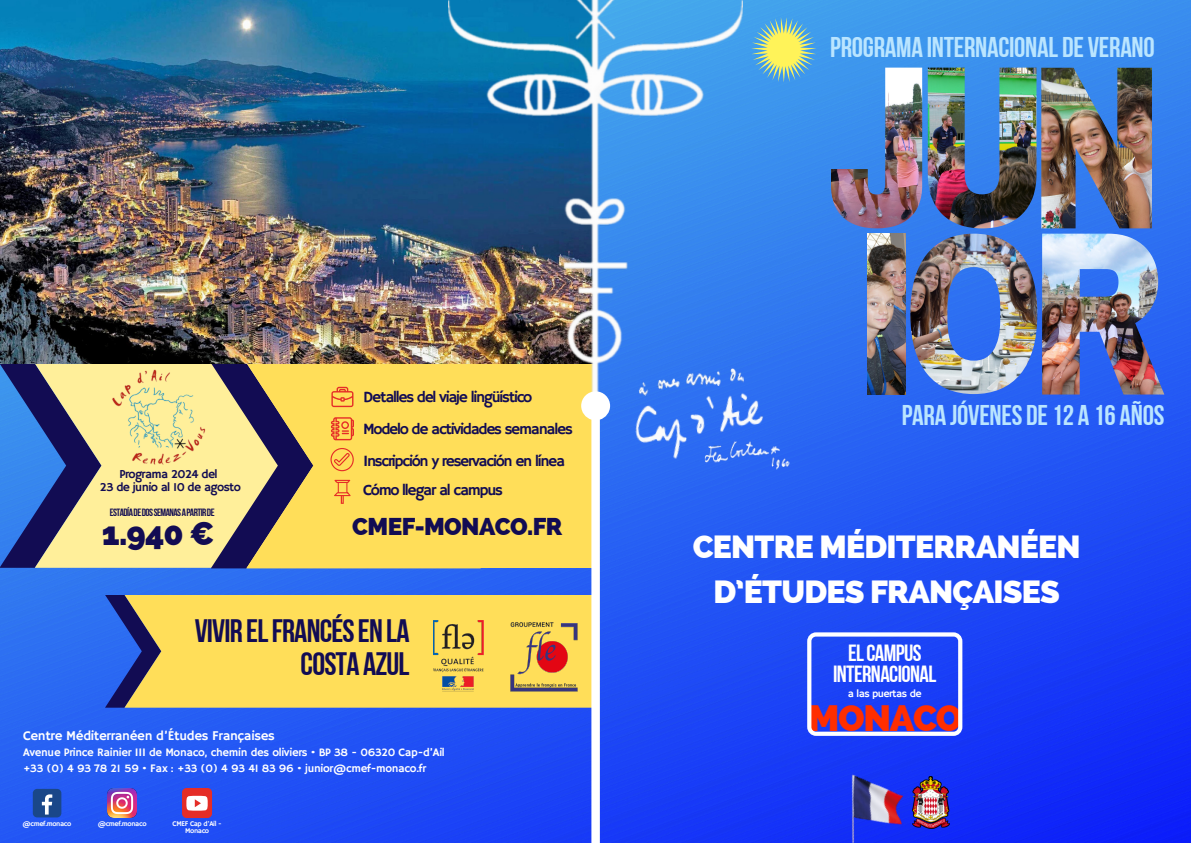
<style>
.page{position:relative;width:1191px;height:843px;background:#fff}
.page>*{position:absolute;margin:0;border:0;box-sizing:border-box;transform-origin:0 0}
.t1{font:800 36.6px "Raleway";letter-spacing:-.035em;color:#ff2e00}
.t2{font:800 32.9px "Raleway";color:#120c53}
.t3{font:32.4px/32px "Bebas Neue Cyrillic";letter-spacing:-.025em;color:#120c53;text-align:right}
.t4{font:800 32px/44.7px "Raleway";letter-spacing:-.025em;color:#fff;text-align:center}
.t5{font:28.5px "Bebas Neue Cyrillic";letter-spacing:-.01em;color:#bae5ff}
.t6{font:800 24.3px "Raleway";letter-spacing:-.025em;color:#120c53}
.t7{font:23.4px/20.7px "Bebas Neue Cyrillic";letter-spacing:-.025em;color:#fff;text-align:center}
.t8{font:15.6px "Hammersmith One";letter-spacing:-.08em;color:#120c53}
.t9{font:13.3px "Hammersmith One";letter-spacing:-.025em;color:#fff}
.t10{font:12.2px "Hammersmith One";letter-spacing:-.05em;color:#120c53}
.t11{font:11.4px "Hammersmith One";letter-spacing:-.025em;color:#fff}
.t12{font:10.7px "Hammersmith One";letter-spacing:-.05em;color:#fff}
.t13{font:10.5px "Bebas Neue Cyrillic";letter-spacing:-.05em;color:#120c53}
.t14{font:7.2px/7.1px "Hammersmith One";letter-spacing:-.05em;color:#fff;text-align:center}
</style>
<div class="page">
<img style="left:0;top:0;width:1190px;height:842px">
<img style="left:830px;top:68px;width:92px;height:160px">
<img style="left:927px;top:68px;width:109px;height:160px">
<img style="left:1041px;top:68px;width:110px;height:160px">
<img style="left:867px;top:233px;width:38px;height:161px">
<img style="left:910px;top:233px;width:127px;height:161px">
<img style="left:1041px;top:233px;width:123px;height:161px">
<svg style="left:807px;top:632px;width:155px;height:103px;background:#3557f7"></svg>
<svg style="left:751px;top:17px;width:65px;height:65px;background:#8bbeb2"></svg>
<img style="left:930px;top:776px;width:19px;height:52px">
<img style="left:778px;top:444px;width:12px;height:26px">
<img style="left:624px;top:377px;width:154px;height:95px">
<img style="left:811px;top:745px;width:119px;height:97px">
<div style="left:230px;top:335px;width:363px;height:232px;background:#ffde59"></div>
<svg style="left:0;top:363px;width:35px;height:204px;background:#2e68c4"></svg>
<svg style="left:35px;top:363px;width:176px;height:204px;background:#c2ba90"></svg>
<svg style="left:211px;top:363px;width:35px;height:205px;background:#c1b387"></svg>
<svg style="left:246px;top:363px;width:234px;height:205px"></svg>
<svg style="left:105px;top:594px;width:19px;height:113px;background:#2553ca"></svg>
<div style="left:124px;top:594px;width:449px;height:113px;background:#ffde59"></div>
<img style="left:510px;top:620px;width:63px;height:70px">
<img style="left:433px;top:620px;width:50px;height:71px">
<img style="left:0;top:0;width:448px;height:363px">
<img style="left:448px;top:0;width:294px;height:412px">
<img style="left:111px;top:368px;width:96px;height:97px">
<svg style="left:331px;top:417px;width:23px;height:23px"></svg>
<svg style="left:334px;top:479px;width:16px;height:24px"></svg>
<svg style="left:330px;top:448px;width:24px;height:23px"></svg>
<svg style="left:331px;top:386px;width:22px;height:21px"></svg>
<svg style="left:573px;top:391px;width:44px;height:451px"></svg>
<div style="left:33px;top:788px;width:28px;height:29px;background:#1a4789;border-radius:4px"></div>
<svg style="left:42px;top:794px;width:10px;height:20px"></svg>
<img style="left:107px;top:788px;width:30px;height:29px">
<div style="left:182px;top:787px;width:30px;height:30px;background:#e52d27;border-radius:5px"></div>
<svg style="left:186px;top:795px;width:22px;height:15px"></svg>
<p class="t5" style="left:830px;top:35px;width:326px">PROGRAMA INTERNACIONAL DE VERANO</p>
<p class="t8" style="left:363px;top:388px;width:171px">Detalles del viaje lingüístico</p>
<p class="t10" style="left:120px;top:466px;width:100px">Programa 2024 del</p>
<p class="t10" style="left:100px;top:479px;width:142px">23 de junio al 10 de agosto</p>
<p class="t2" style="left:102px;top:513px;width:114px">1.940 €</p>
<p class="t13" style="left:110px;top:508px;width:106px">ESTADÍADEDOSSEMANASAPARTIRDE</p>
<p class="t8" style="left:363px;top:420px;width:211px">Modelo de actividades semanales</p>
<p class="t8" style="left:363px;top:451px;width:203px">Inscripción y reservación en línea</p>
<p class="t8" style="left:363px;top:480px;width:141px">Cómo llegar al campus</p>
<p class="t6" style="left:352px;top:512px;width:211px">CMEF-MONACO.FR</p>
<p class="t3" style="left:195px;top:618px;width:216px">VIVIR ELFRANCÉSENLA<br>COSTA AZUL</p>
<p class="t9" style="left:23px;top:727px;width:253px">Centre Méditerranéen d’Études Françaises</p>
<p class="t11" style="left:23px;top:745px;width:423px">Avenue Prince Rainier III de Monaco, chemin des oliviers • BP 38 - 06320 Cap-d’Ail</p>
<p class="t11" style="left:23px;top:761px;width:404px">+33 (0) 4 93 78 21 59 • Fax : +33 (0) 4 93 41 83 96 • junior@cmef-monaco.fr</p>
<p class="t14" style="left:23px;top:820px;width:50px">@cmef.monaco</p>
<p class="t14" style="left:98px;top:819px;width:50px">@cmef.monaco</p>
<p class="t14" style="left:173px;top:819px;width:51px">CMEF Cap d'Ail -<br>Monaco</p>
<p class="t5" style="left:901px;top:404px;width:264px">PARA JÓVENES DE12 A 16 AÑOS</p>
<p class="t4" style="left:692px;top:524px;width:389px">CENTRE MÉDITERRANÉEN<br>D’ÉTUDES FRANÇAISES</p>
<p class="t7" style="left:833px;top:644px;width:105px">ELCAMPUS<br>INTERNACIONAL</p>
<p class="t12" style="left:847px;top:687px;width:75px">a las puertas de</p>
<p class="t1" style="left:808px;top:696px;width:156px">MONACO</p>
</div>
